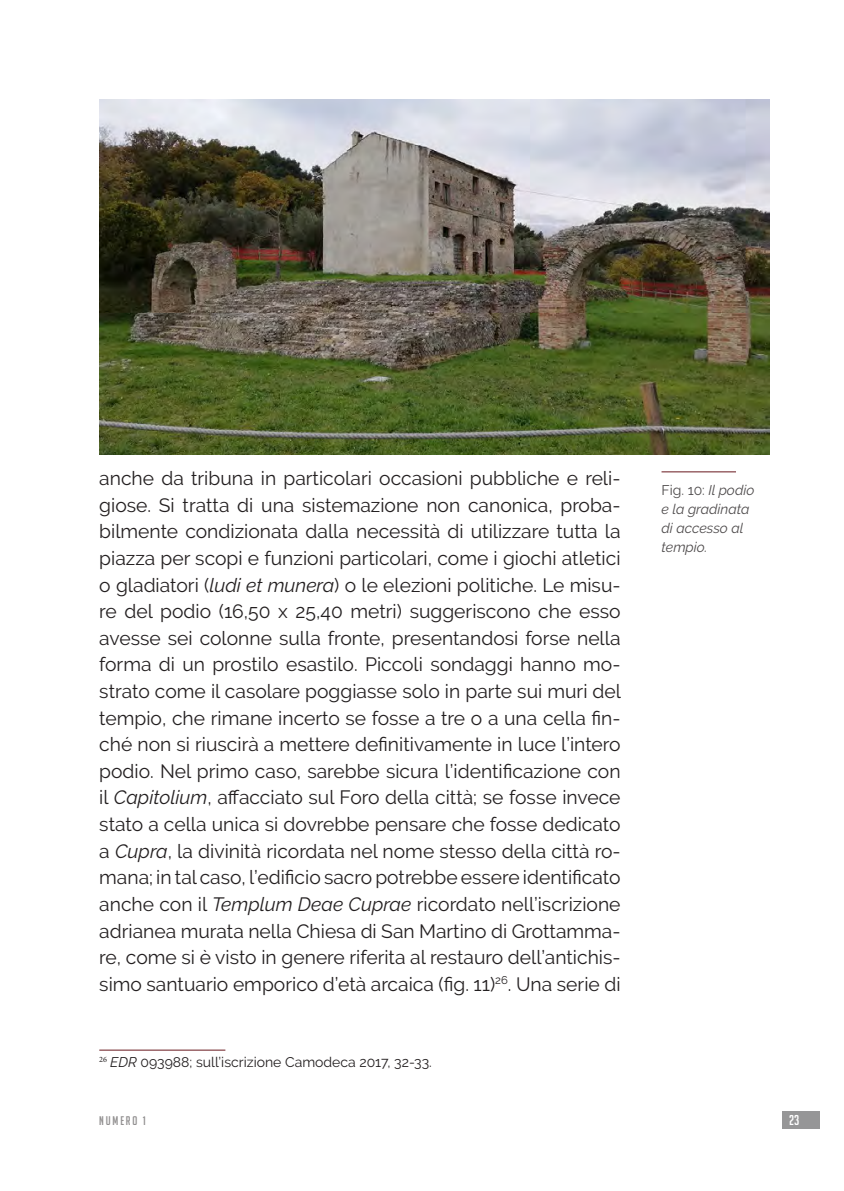
<style>
.page{position:relative;width:844px;height:1191px;background:#fff}
.page>*{position:absolute;margin:0;border:0;box-sizing:border-box;transform-origin:0 0}
.t1{font:19.25px/26.6px "Raleway";color:#231f20;text-align:justify}
.t2{font:14px "Raleway";color:#231f20}
.t3{font:italic 14px/19.2px "Raleway";color:#231f20}
.t4{font:14px "Big Noodle Titling";color:#fff}
.t5{font:12.25px "Big Noodle Titling";letter-spacing:.15em;color:#231f20}
.s1{font-style:italic}
.s2{font-style:normal}
</style>
<div class="page">
<div style="left:781px;top:1111px;width:38px;height:18px;background:#969697"></div>
<hr style="left:99px;top:1049px;width:126px;height:1px;background:#68171d">
<img style="left:99px;top:99px;width:670px;height:355px">
<hr style="left:661px;top:471px;width:74px;height:1px;background:#68171d">
<p class="t1" style="left:99px;top:465px;width:523px">anche da tribuna in particolari occasioni pubbliche e reli&shy;giose. Si tratta di una sistemazione non canonica, proba&shy;bilmente condizionata dalla necessità di utilizzare tutta la piazza per scopi e funzioni particolari, come i giochi atletici o gladiatori (<span class="s1">ludi et munera</span>) o le elezioni politiche. Le misu&shy;re del podio (16,50 x 25,40 metri) suggeriscono che esso avesse sei colonne sulla fronte, presentandosi forse nella forma di un prostilo esastilo. Piccoli sondaggi hanno mo&shy;strato come il casolare poggiasse solo in parte sui muri del tempio, che rimane incerto se fosse a tre o a una cella fin&shy;ché non si riuscirà a mettere definitivamente in luce l’intero podio. Nel primo caso, sarebbe sicura l’identificazione con il <span class="s1">Capitolium</span>, affacciato sul Foro della città; se fosse invece stato a cella unica si dovrebbe pensare che fosse dedicato a <span class="s1">Cupra</span>, la divinità ricordata nel nome stesso della città ro&shy;mana; in tal caso, l’edificio sacro potrebbe essere identificato anche con il <span class="s1">Templum Deae Cuprae</span> ricordato nell’iscrizione adrianea murata nella Chiesa di San Martino di Grottamma&shy;re, come si è visto in genere riferita al restauro dell’antichis&shy;simo santuario emporico d’età arcaica (fig. 11)<sup>26</sup>. Una serie di</p>
<p class="t2" style="left:99px;top:1053px;width:334px"><sup>26</sup> <span class="s1">EDR</span> 093988; sull’iscrizione Camodeca 2017, 32-33.</p>
<p class="t3" style="left:661px;top:480px;width:94px"><span class="s2">Fig. 10:</span> Il podio e la gradinata di accesso al tempio.</p>
<p class="t5" style="left:99px;top:1113px;width:48px">NUMERO 1</p>
<p class="t4" style="left:789px;top:1112px;width:12px">23</p>
</div>
